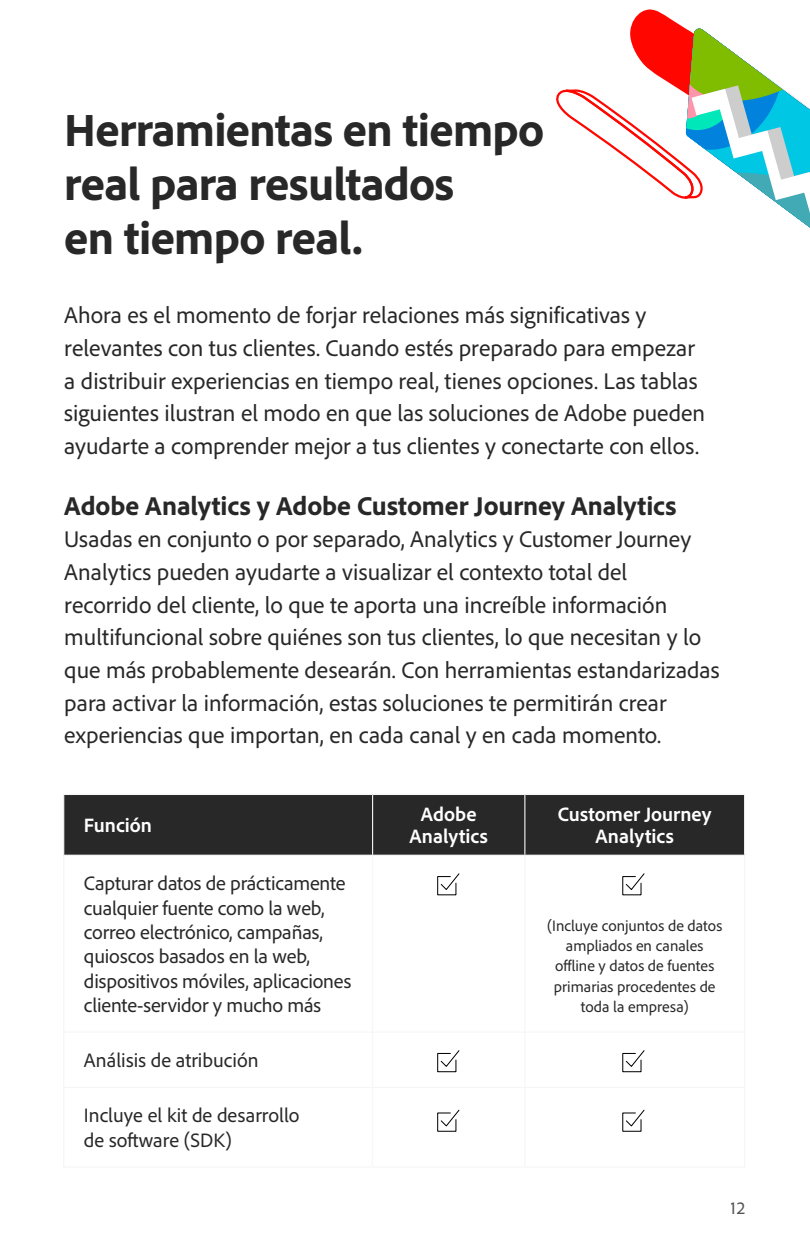
<style>
.page{position:relative;width:810px;height:1256px;background:#fff}
.page>*{position:absolute;margin:0;border:0;box-sizing:border-box;transform-origin:0 0}
.H1{font:800 47.25px/54px "Adobe Clean";letter-spacing:-.015em;color:#282828}
.t1{font:800 27px "Adobe Clean";color:#282828}
.Body{font:23.62px/32.6px "Adobe Clean";color:#282828}
.Body-2{font:20.25px/24.3px "Adobe Clean";letter-spacing:-.01em;color:#282828}
.Table_Body_Large{font:20.25px/24.3px "Adobe Clean";color:#282828}
.Table_Header{font:700 20.25px/22.5px "Adobe Clean";color:#fff;text-align:center}
.t2{font:18px "Adobe Clean";color:#282828}
.Table_Body_Large-2{font:15.75px/20.2px "Adobe Clean";color:#282828;text-align:center}
</style>
<div class="page">
<div style="left:64px;top:795px;width:680px;height:59px;background:#282828"></div>
<hr style="left:372px;top:795px;width:1px;height:59px;background:#f5f5f5">
<hr style="left:63px;top:1031px;width:310px;height:1px;background:#f5f5f5">
<hr style="left:373px;top:1031px;width:152px;height:1px;background:#f5f5f5">
<hr style="left:525px;top:1031px;width:220px;height:1px;background:#f5f5f5">
<hr style="left:63px;top:1086px;width:310px;height:2px;background:#f5f5f5">
<hr style="left:373px;top:1086px;width:152px;height:2px;background:#f5f5f5">
<hr style="left:525px;top:1086px;width:220px;height:2px;background:#f5f5f5">
<hr style="left:63px;top:1166px;width:310px;height:1px;background:#f5f5f5">
<hr style="left:373px;top:1166px;width:152px;height:1px;background:#f5f5f5">
<hr style="left:525px;top:1166px;width:220px;height:1px;background:#f5f5f5">
<hr style="left:63px;top:794px;width:310px;height:1px;background:#f5f5f5">
<hr style="left:63px;top:795px;width:1px;height:59px;background:#f5f5f5">
<hr style="left:373px;top:794px;width:152px;height:1px;background:#f5f5f5">
<hr style="left:525px;top:794px;width:220px;height:1px;background:#f5f5f5">
<hr style="left:524px;top:795px;width:1px;height:59px;background:#f5f5f5">
<hr style="left:744px;top:795px;width:1px;height:59px;background:#f5f5f5">
<hr style="left:63px;top:854px;width:310px;height:1px;background:#f5f5f5">
<hr style="left:63px;top:855px;width:1px;height:176px;background:#f5f5f5">
<hr style="left:373px;top:854px;width:152px;height:1px;background:#f5f5f5">
<hr style="left:525px;top:854px;width:220px;height:1px;background:#f5f5f5">
<hr style="left:524px;top:855px;width:1px;height:176px;background:#f5f5f5">
<hr style="left:744px;top:855px;width:1px;height:176px;background:#f5f5f5">
<hr style="left:63px;top:1032px;width:1px;height:54px;background:#f5f5f5">
<hr style="left:524px;top:1032px;width:1px;height:54px;background:#f5f5f5">
<hr style="left:744px;top:1032px;width:1px;height:54px;background:#f5f5f5">
<hr style="left:63px;top:1088px;width:1px;height:78px;background:#f5f5f5">
<hr style="left:524px;top:1088px;width:1px;height:78px;background:#f5f5f5">
<hr style="left:744px;top:1088px;width:1px;height:78px;background:#f5f5f5">
<svg style="left:556px;top:10px;width:254px;height:218px"></svg>
<hr style="left:372px;top:854px;width:1px;height:311px;background:#f7f6f7">
<svg style="left:437px;top:873px;width:23px;height:22px"></svg>
<svg style="left:437px;top:1050px;width:23px;height:22px"></svg>
<svg style="left:437px;top:1109px;width:23px;height:23px"></svg>
<svg style="left:622px;top:873px;width:23px;height:22px"></svg>
<svg style="left:622px;top:1050px;width:23px;height:22px"></svg>
<svg style="left:622px;top:1109px;width:23px;height:23px"></svg>
<p class="H1" style="left:64px;top:101px;width:481px">Herramientas en tiempo real para resultados<br>en tiempo real.</p>
<p class="Body" style="left:64px;top:298px;width:642px">Ahora es el momento de forjar relaciones más significativas y relevantes con tus clientes. Cuando estés preparado para empezar a distribuir experiencias en tiempo real, tienes opciones. Las tablas siguientes ilustran el modo en que las soluciones de Adobe pueden ayudarte a comprender mejor a tus clientes y conectarte con ellos.</p>
<h3 class="t1" style="left:64px;top:488px;width:614px">Adobe Analytics y Adobe Customer Journey Analytics</h3>
<p class="Body" style="left:64px;top:522px;width:657px">Usadas en conjunto o por separado, Analytics y Customer Journey Analytics pueden ayudarte a visualizar el contexto total del recorrido del cliente, lo que te aporta una increíble información multifuncional sobre quiénes son tus clientes, lo que necesitan y lo que más probablemente desearán. Con herramientas estandarizadas para activar la información, estas soluciones te permitirán crear experiencias que importan, en cada canal y en cada momento.</p>
<p class="Table_Header" style="left:84px;top:813px;width:70px">Función</p>
<p class="Table_Header" style="left:410px;top:802px;width:80px">Adobe<br>Analytics</p>
<p class="Table_Header" style="left:558px;top:802px;width:155px">Customer Journey<br>Analytics</p>
<p class="Body-2" style="left:84px;top:870px;width:269px">Capturar datos de prácticamente cualquier fuente como la web, correo electrónico, campañas, quioscos basados en la web, dispositivos móviles, aplicaciones cliente-servidor y mucho más</p>
<p class="Table_Body_Large-2" style="left:547px;top:915px;width:177px">(Incluye conjuntos de datos ampliados en canales offline y datos de fuentes primarias procedentes de toda la empresa)</p>
<p class="Table_Body_Large" style="left:84px;top:1047px;width:176px">Análisis de atribución</p>
<p class="Table_Body_Large" style="left:84px;top:1102px;width:217px">Incluye el kit de desarrollo de software (SDK)</p>
<p class="t2" style="left:731px;top:1196px;width:16px">12</p>
</div>
